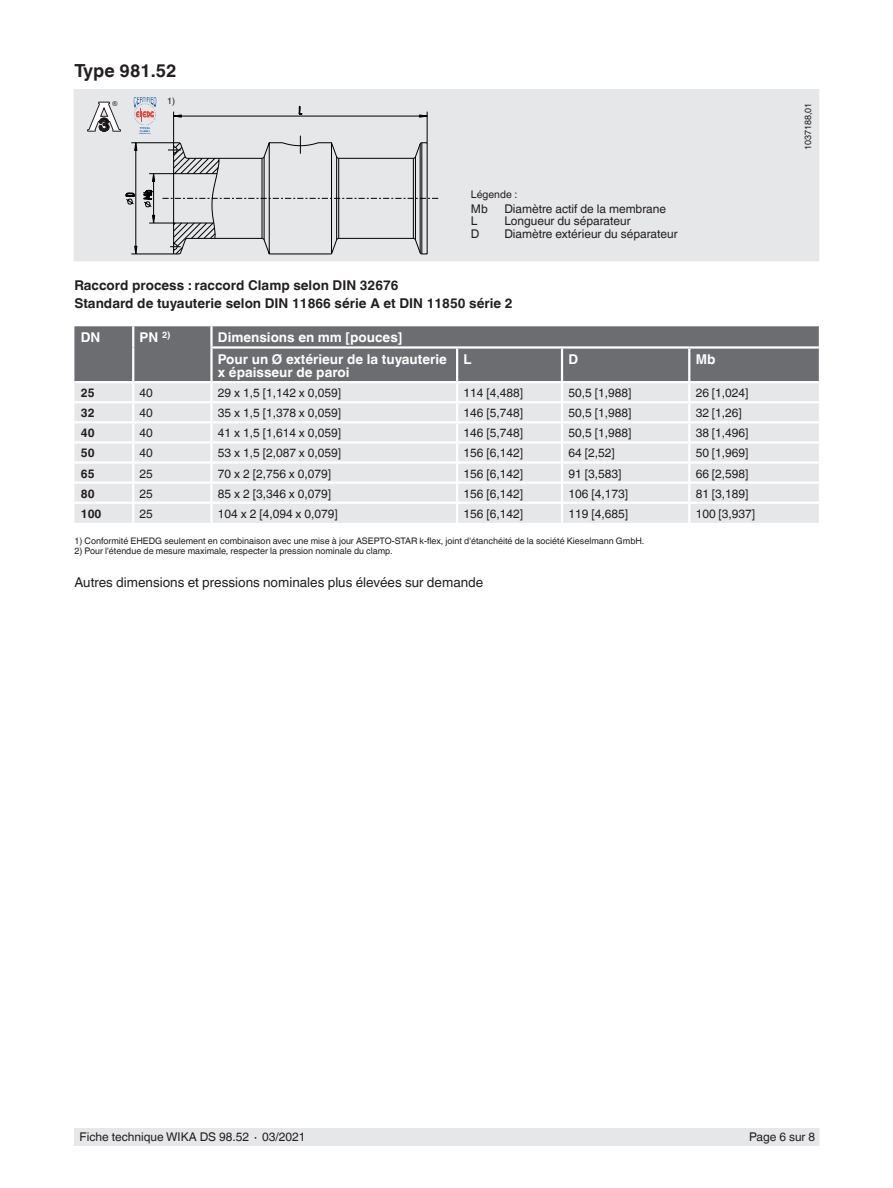
<style>
.page{position:relative;width:893px;height:1188px;background:#fff}
.page>*{position:absolute;margin:0;border:0;box-sizing:border-box;transform-origin:0 0}
.t1{font:700 18px "Helvetica World";color:#231f20}
.t2{font:700 13.5px/18px "Helvetica World";color:#231f20}
.t3{font:700 13.5px/21.1px "Helvetica World";color:#fff}
.t4{font:13.5px "Helvetica World";color:#231f20}
.t5{font:12px "Helvetica World";color:#231f20}
.t6{font:700 12px "Helvetica World";color:#231f20}
.t7{font:10.5px "Helvetica World";color:#231f20}
.t8{font:9px "Helvetica World";color:#231f20}
.t9{font:6.9px "Arial";color:#231f20}
.t10{font:700 2.55px/3px "Arial";color:#0a4fa2}
</style>
<div class="page">
<div style="left:75px;top:1128px;width:744px;height:17px;background:#e6e7e9"></div>
<div style="left:74px;top:89px;width:745px;height:172px;background:#e6e7e9"></div>
<svg style="left:87px;top:97px;width:351px;height:158px"></svg>
<svg style="left:74px;top:326px;width:745px;height:197px;background:#c8c9cb"></svg>
<hr style="left:210px;top:504px;width:3px;height:19px;background:#fff">
<h1 class="t1" style="left:74px;top:60px;width:104px">Type 981.52</h1>
<p class="t9" style="left:112px;top:99px;width:7px">®</p>
<p class="t10" style="left:140px;top:126px;width:12px">TYPE EL<br>CLASS I</p>
<p class="t8" style="left:167px;top:95px;width:10px">1)</p>
<p class="t7" style="left:471px;top:188px;width:48px">Légende :</p>
<p class="t5" style="left:471px;top:202px;width:18px">Mb</p>
<p class="t5" style="left:504px;top:202px;width:163px">Diamètre actif de la membrane</p>
<p class="t5" style="left:471px;top:214px;width:8px">L</p>
<p class="t5" style="left:504px;top:214px;width:128px">Longueur du séparateur</p>
<p class="t5" style="left:471px;top:227px;width:10px">D</p>
<p class="t5" style="left:504px;top:227px;width:175px">Diamètre extérieur du séparateur</p>
<p class="t2" style="left:74px;top:277px;width:440px">Raccord process : raccord Clamp selon DIN 32676<br>Standard de tuyauterie selon DIN 11866 série A et DIN 11850 série 2</p>
<p class="t3" style="left:81px;top:327px;width:21px">DN</p>
<p class="t3" style="left:140px;top:327px;width:32px">PN <sup>2)</sup></p>
<p class="t3" style="left:218px;top:327px;width:231px">Dimensions en mm [pouces]<br>Pour un Ø extérieur de la tuyauterie</p>
<p class="t3" style="left:218px;top:362px;width:133px">x épaisseur de paroi</p>
<p class="t3" style="left:463px;top:348px;width:10px">L</p>
<p class="t3" style="left:568px;top:348px;width:11px">D</p>
<p class="t3" style="left:696px;top:348px;width:21px">Mb</p>
<p class="t6" style="left:81px;top:386px;width:15px">25</p>
<p class="t5" style="left:140px;top:386px;width:15px">40</p>
<p class="t5" style="left:218px;top:386px;width:125px">29 x 1,5 [1,142 x 0,059]</p>
<p class="t5" style="left:463px;top:386px;width:61px">114 [4,488]</p>
<p class="t5" style="left:568px;top:386px;width:64px">50,5 [1,988]</p>
<p class="t5" style="left:696px;top:386px;width:54px">26 [1,024]</p>
<p class="t6" style="left:81px;top:406px;width:15px">32</p>
<p class="t5" style="left:140px;top:406px;width:15px">40</p>
<p class="t5" style="left:218px;top:406px;width:125px">35 x 1,5 [1,378 x 0,059]</p>
<p class="t5" style="left:463px;top:406px;width:61px">146 [5,748]</p>
<p class="t5" style="left:568px;top:406px;width:64px">50,5 [1,988]</p>
<p class="t5" style="left:696px;top:406px;width:48px">32 [1,26]</p>
<p class="t6" style="left:81px;top:426px;width:15px">40</p>
<p class="t5" style="left:140px;top:426px;width:15px">40</p>
<p class="t5" style="left:218px;top:426px;width:125px">41 x 1,5 [1,614 x 0,059]</p>
<p class="t5" style="left:463px;top:426px;width:61px">146 [5,748]</p>
<p class="t5" style="left:568px;top:426px;width:64px">50,5 [1,988]</p>
<p class="t5" style="left:696px;top:426px;width:54px">38 [1,496]</p>
<p class="t6" style="left:81px;top:446px;width:15px">50</p>
<p class="t5" style="left:140px;top:446px;width:15px">40</p>
<p class="t5" style="left:218px;top:446px;width:125px">53 x 1,5 [2,087 x 0,059]</p>
<p class="t5" style="left:463px;top:446px;width:61px">156 [6,142]</p>
<p class="t5" style="left:568px;top:446px;width:48px">64 [2,52]</p>
<p class="t5" style="left:696px;top:446px;width:54px">50 [1,969]</p>
<p class="t6" style="left:81px;top:466px;width:15px">65</p>
<p class="t5" style="left:140px;top:466px;width:15px">25</p>
<p class="t5" style="left:218px;top:466px;width:115px">70 x 2 [2,756 x 0,079]</p>
<p class="t5" style="left:463px;top:466px;width:61px">156 [6,142]</p>
<p class="t5" style="left:568px;top:466px;width:54px">91 [3,583]</p>
<p class="t5" style="left:696px;top:466px;width:54px">66 [2,598]</p>
<p class="t6" style="left:81px;top:486px;width:15px">80</p>
<p class="t5" style="left:140px;top:486px;width:15px">25</p>
<p class="t5" style="left:218px;top:486px;width:115px">85 x 2 [3,346 x 0,079]</p>
<p class="t5" style="left:463px;top:486px;width:61px">156 [6,142]</p>
<p class="t5" style="left:568px;top:486px;width:61px">106 [4,173]</p>
<p class="t5" style="left:696px;top:486px;width:54px">81 [3,189]</p>
<p class="t6" style="left:81px;top:507px;width:22px">100</p>
<p class="t5" style="left:140px;top:507px;width:15px">25</p>
<p class="t5" style="left:218px;top:507px;width:122px">104 x 2 [4,094 x 0,079]</p>
<p class="t5" style="left:463px;top:507px;width:61px">156 [6,142]</p>
<p class="t5" style="left:568px;top:507px;width:61px">119 [4,685]</p>
<p class="t5" style="left:696px;top:507px;width:61px">100 [3,937]</p>
<p class="t8" style="left:74px;top:535px;width:572px">1) Conformité EHEDG seulement en combinaison avec une mise à jour ASEPTO-STAR k-flex, joint d'étanchéité de la société Kieselmann GmbH.</p>
<p class="t8" style="left:74px;top:546px;width:320px">2) Pour l'étendue de mesure maximale, respecter la pression nominale du clamp.</p>
<p class="t4" style="left:74px;top:575px;width:410px">Autres dimensions et pressions nominales plus élevées sur demande</p>
<p class="t8" style="left:803px;top:150px;width:49px;rotate:-90deg">1037188,01</p>
<p class="t5" style="left:80px;top:1130px;width:227px">Fiche technique WIKA DS 98.52 ∙ 03/2021</p>
<p class="t5" style="left:749px;top:1130px;width:67px">Page 6 sur 8</p>
</div>
